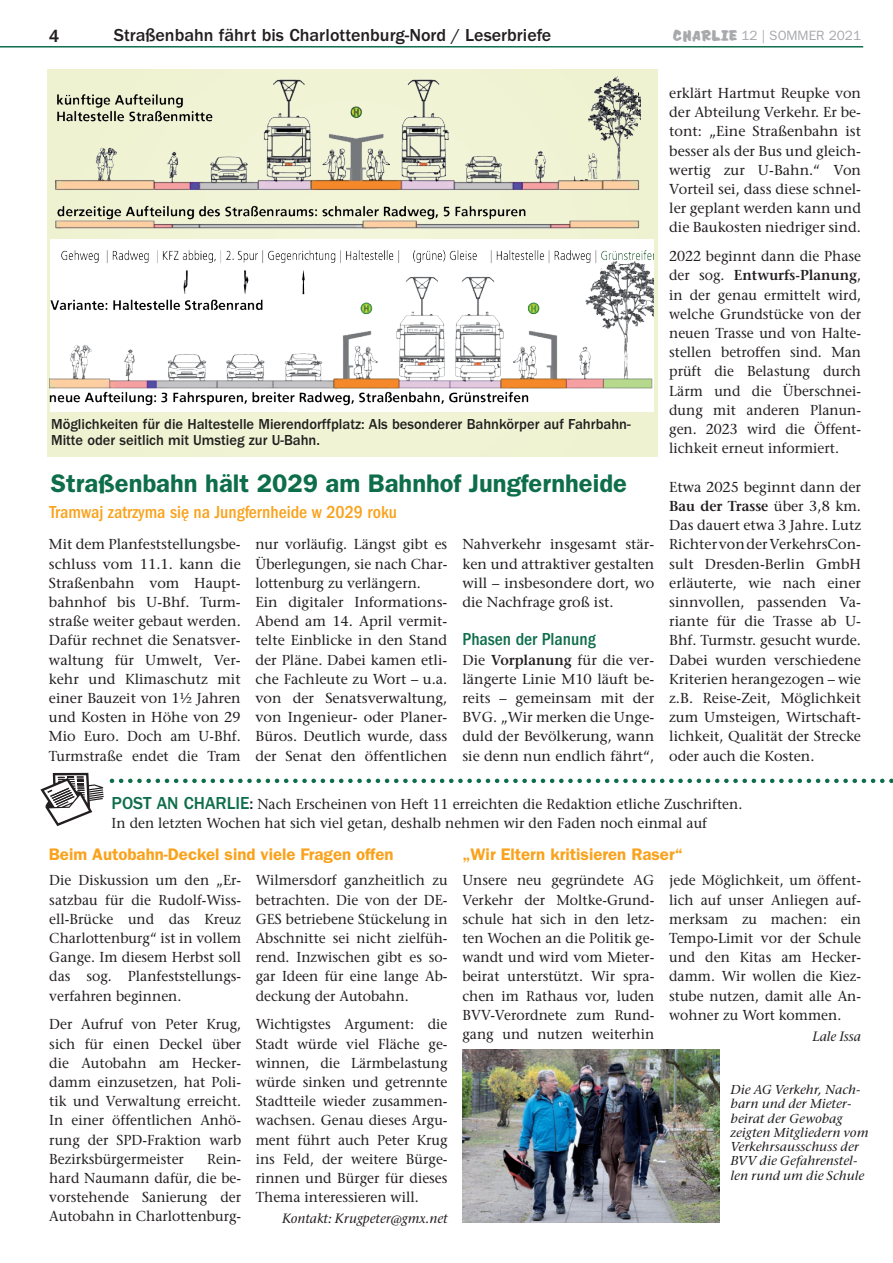
<style>
.page{position:relative;width:893px;height:1263px;background:#fff}
.page>*{position:absolute;margin:0;border:0;box-sizing:border-box;transform-origin:0 0}
.C-04-Head-halbeSeite{font:25.5px "Franklin Gothic LT Pro Dm";color:#0e6e4b}
.C-Kolumnentitel-li{font:500 18px "Franklin Gothic LT Pro";color:#231f20}
.B-05-ZÜ_Stadtumbau{font:500 condensed 18px "Franklin Gothic LT Pro";color:#f9a21c}
.B-05-ZÜ_Stadtumbau-2{font:500 condensed 18px "Franklin Gothic LT Pro";color:#0e6e4b}
.B-03-ZÜ-blau{font:16.8px "Franklin Gothic LT Pro Dm";color:#f9a21c}
.A-24-franklin-gothic{font:500 15px/16.5px "Franklin Gothic LT Pro";color:#231f20}
.A-01-Brot-fliess{font:500 14.4px/19.2px "Stone Serif Std";color:#231f20;text-align:justify}
.A-01-FließohneAb{font:500 14.4px/19.2px "Stone Serif Std";color:#231f20;text-align:justify}
.A-03A-brot_ohne_libü{font:500 14.4px/19.2px "Stone Serif Std";color:#231f20}
.A-06-Autor{font:italic 500 13.5px "Stone Serif ITC";color:#231f20}
.t1{font:13.5px "Franklin Gothic LT Pro";color:#a8a9ad}
.B-07-BU-einfach{font:italic 500 12.9px/14.2px "Stone Serif ITC";color:#231f20}
.s1{font-family:"Cg Davison Zip Bd"}
.s2{font-weight:600}
.s3{font-family:"Franklin Gothic LT Pro";font-size:18px;color:#0e6e4b}
.s4{font-family:"Franklin Gothic LT Pro";font-size:16.5px}
</style>
<div class="page">
<hr style="left:0;top:46px;width:863px;height:2px;background:#0e6e4b">
<div style="left:48px;top:69px;width:609px;height:388px;background:#f0f3d3"></div>
<img style="left:49px;top:47px;width:607px;height:198px">
<img style="left:50px;top:240px;width:603px;height:172px">
<svg style="left:40px;top:773px;width:853px;height:53px"></svg>
<img style="left:462px;top:1050px;width:257px;height:172px">
<p class="C-Kolumnentitel-li" style="left:114px;top:25px;width:439px">Straßenbahn fährt bis Charlottenburg-Nord / Leserbriefe</p>
<p class="C-Kolumnentitel-li" style="left:49px;top:26px;width:12px">4</p>
<p class="t1" style="left:673px;top:27px;width:190px"><span class="s1">CharLiE</span> 12 | SOMMER 2021</p>
<p class="A-24-franklin-gothic" style="left:51px;top:415px;width:581px">Möglichkeiten für die Haltestelle Mierendorffplatz: Als besonderer Bahnkörper auf Fahrbahn-<br>Mitte oder seitlich mit Umstieg zur U-Bahn.</p>
<p class="C-04-Head-halbeSeite" style="left:51px;top:468px;width:578px">Straßenbahn hält 2029 am Bahnhof Jungfernheide</p>
<p class="B-05-ZÜ_Stadtumbau" style="left:50px;top:502px;width:349px">Tramwaj zatrzyma się na Jungfernheide w 2029 roku</p>
<p class="A-01-FließohneAb" style="left:49px;top:535px;width:193px">Mit dem Planfeststellungsbe&shy;schluss vom 11.1. kann die Straßenbahn vom Haupt&shy;bahnhof bis U-Bhf. Turm&shy;straße weiter gebaut werden.<br>Dafür rechnet die Senatsver&shy;waltung für Umwelt, Ver&shy;kehr und Klimaschutz mit einer Bauzeit von 1½ Jahren und Kosten in Höhe von 29<br>Mio Euro. Doch am U-Bhf.<br>Turmstraße endet die Tram</p>
<p class="A-01-FließohneAb" style="left:255px;top:535px;width:193px">nur vorläufig. Längst gibt es Überlegungen, sie nach Char&shy;lottenburg zu verlängern.</p>
<p class="A-01-Brot-fliess" style="left:255px;top:592px;width:193px">Ein digitaler Informations-Abend am 14. April vermit&shy;telte Einblicke in den Stand der Pläne. Dabei kamen etli&shy;che Fachleute zu Wort – u.a. von der Senatsverwaltung, von Ingenieur- oder Planer-Büros. Deutlich wurde, dass der Senat den öffentlichen</p>
<p class="A-01-Brot-fliess" style="left:462px;top:535px;width:193px">Nahverkehr insgesamt stär&shy;ken und attraktiver gestalten will – insbesondere dort, wo die Nachfrage groß ist.</p>
<p class="B-05-ZÜ_Stadtumbau-2" style="left:462px;top:629px;width:135px">Phasen der Planung</p>
<p class="A-01-Brot-fliess" style="left:462px;top:650px;width:193px">Die <span class="s2">Vorplanung</span> für die ver&shy;längerte Linie M10 läuft be&shy;reits – gemeinsam mit der BVG. „Wir merken die Unge&shy;duld der Bevölkerung, wann sie denn nun endlich fährt“,</p>
<p class="A-01-Brot-fliess" style="left:669px;top:83px;width:193px">erklärt Hartmut Reupke von der Abteilung Verkehr. Er be&shy;tont: „Eine Straßenbahn ist besser als der Bus und gleich&shy;wertig zur U-Bahn.“ Von Vorteil sei, dass diese schnel&shy;ler geplant werden kann und die Baukosten niedriger sind.</p>
<p class="A-01-FließohneAb" style="left:669px;top:247px;width:193px">2022 beginnt dann die Phase der sog. <span class="s2">Entwurfs-Planung</span>, in der genau ermittelt wird, welche Grundstücke von der neuen Trasse und von Halte&shy;stellen betroffen sind. Man prüft die Belastung durch Lärm und die Überschnei&shy;dung mit anderen Planun&shy;gen. 2023 wird die Öffent&shy;lichkeit erneut informiert.</p>
<p class="A-01-Brot-fliess" style="left:669px;top:477px;width:193px">Etwa 2025 beginnt dann der <span class="s2">Bau der Trasse</span> über 3,8 km.<br>Das dauert etwa 3 Jahre. Lutz Richter von der VerkehrsCon&shy;sult Dresden-Berlin GmbH erläuterte, wie nach einer sinnvollen, passenden Va&shy;riante für die Trasse ab U-Bhf. Turmstr. gesucht wurde.<br>Dabei wurden verschiedene Kriterien herangezogen – wie z.B. Reise-Zeit, Möglichkeit zum Umsteigen, Wirtschaft&shy;lichkeit, Qualität der Strecke oder auch die Kosten.</p>
<p class="A-03A-brot_ohne_libü" style="left:112px;top:794px;width:632px"><span class="s3">POST AN CHARLIE</span><span class="s4">:</span> Nach Erscheinen von Heft 11 erreichten die Redaktion etliche Zuschriften.<br>In den letzten Wochen hat sich viel getan, deshalb nehmen wir den Faden noch einmal auf</p>
<p class="B-03-ZÜ-blau" style="left:49px;top:844px;width:346px">Beim Autobahn-Deckel sind viele Fragen offen</p>
<p class="A-01-Brot-fliess" style="left:49px;top:871px;width:193px">Die Diskussion um den „Er&shy;satzbau für die Rudolf-Wiss&shy;ell-Brücke und das Kreuz Charlottenburg“ ist in vollem Gange. Im diesem Herbst soll das sog. Planfeststellungs&shy;verfahren beginnen.</p>
<p class="A-01-Brot-fliess" style="left:49px;top:1015px;width:193px">Der Aufruf von Peter Krug, sich für einen Deckel über die Autobahn am Hecker&shy;damm einzusetzen, hat Poli&shy;tik und Verwaltung erreicht.<br>In einer öffentlichen Anhö&shy;rung der SPD-Fraktion warb Bezirksbürgermeister</p>
<p class="A-01-Brot-fliess" style="left:49px;top:1149px;width:193px;text-indent:158px">Rein&shy;hard Naumann dafür, die be&shy;vorstehende Sanierung der Autobahn in Charlottenburg-</p>
<p class="A-01-Brot-fliess" style="left:256px;top:871px;width:193px">Wilmersdorf ganzheitlich zu betrachten. Die von der DE-GES betriebene Stückelung in Abschnitte sei nicht zielfüh&shy;rend. Inzwischen gibt es so&shy;gar Ideen für eine lange Ab&shy;deckung der Autobahn.</p>
<p class="A-01-Brot-fliess" style="left:256px;top:1015px;width:193px">Wichtigstes Argument: die Stadt würde viel Fläche ge&shy;winnen, die Lärmbelastung würde sinken und getrennte Stadtteile wieder zusammen&shy;wachsen. Genau dieses Argu&shy;ment führt auch Peter Krug ins Feld, der weitere Bürge&shy;rinnen und Bürger für dieses Thema interessieren will.</p>
<p class="A-06-Autor" style="left:282px;top:1210px;width:167px">Kontakt: Krugpeter@gmx.net</p>
<p class="B-03-ZÜ-blau" style="left:462px;top:844px;width:222px">„Wir Eltern kritisieren Raser“</p>
<p class="A-01-Brot-fliess" style="left:669px;top:871px;width:193px">jede Möglichkeit, um öffent&shy;lich auf unser Anliegen auf&shy;merksam zu machen: ein Tempo-Limit vor der Schule und den Kitas am Hecker&shy;damm. Wir wollen die Kiez&shy;stube nutzen, damit alle An&shy;wohner zu Wort kommen.</p>
<p class="A-06-Autor" style="left:812px;top:1028px;width:50px">Lale Issa</p>
<p class="A-01-Brot-fliess" style="left:462px;top:871px;width:193px">Unsere neu gegründete AG Verkehr der Moltke-Grund&shy;schule hat sich in den letz&shy;ten Wochen an die Politik ge&shy;wandt und wird vom Mieter&shy;beirat unterstützt. Wir spra&shy;chen im Rathaus vor, luden BVV-Verordnete zum Rund&shy;gang und nutzen weiterhin</p>
<p class="B-07-BU-einfach" style="left:730px;top:1083px;width:139px">Die AG Verkehr, Nach&shy;barn und der Mieter&shy;beirat der Gewobag zeigten Mitgliedern vom<br>Verkehrsausschuss der<br>BVV die Gefahrenstel&shy;len rund um die Schule</p>
</div>
